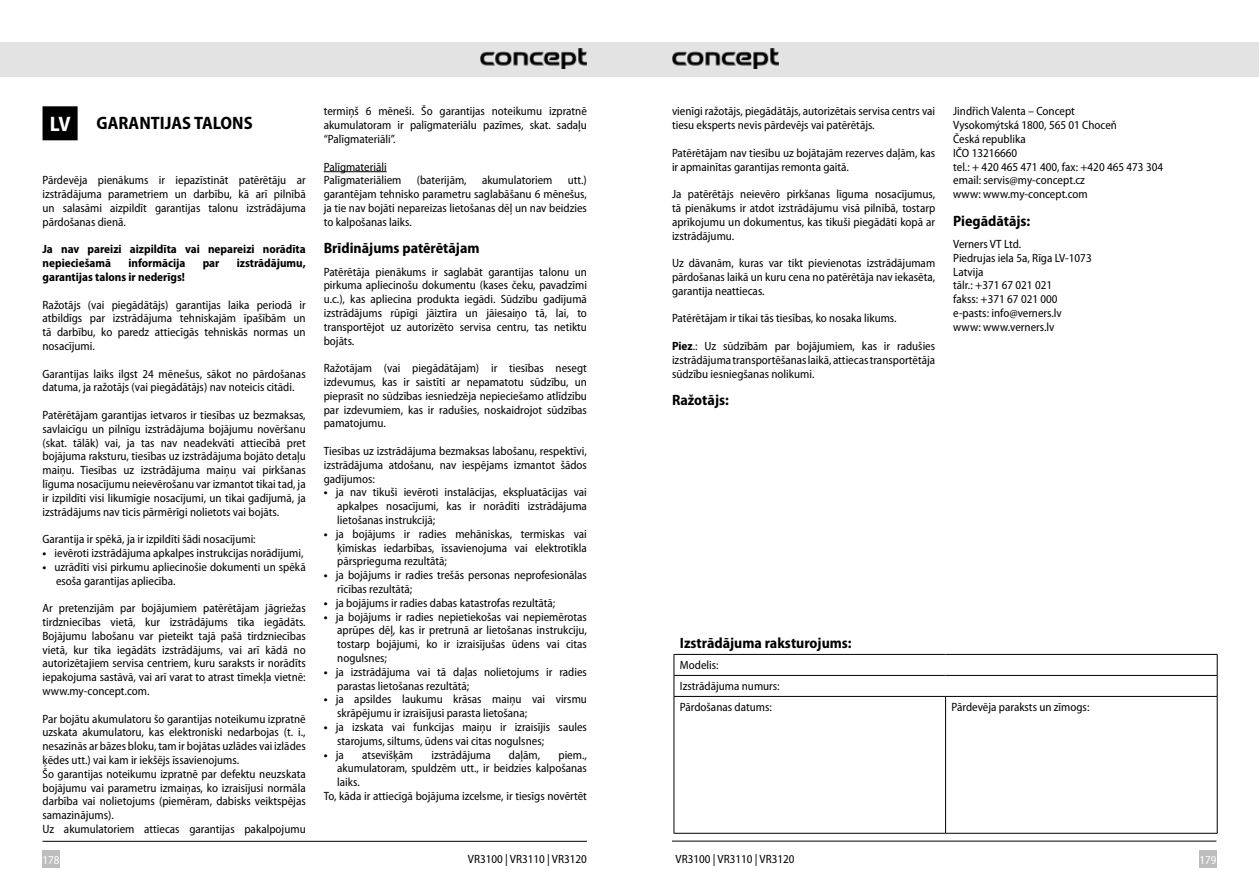
<style>
.page{position:relative;width:1259px;height:893px;background:#fff}
.page>*{position:absolute;margin:0;border:0;box-sizing:border-box;transform-origin:0 0}
.t1{font:700 semi-condensed 21px "Myriad Pro";color:#fff}
.t2{font:700 semi-condensed 18px "Myriad Pro";color:#000}
.t3{font:700 semi-condensed 15px "Myriad Pro";color:#000}
.t4{font:semi-condensed 12px/13.8px "Myriad Pro";color:#000;text-align:justify}
.t5{font:700 semi-condensed 12px/13.8px "Myriad Pro";color:#000}
.t6{font:semi-condensed 12px "Myriad Pro";letter-spacing:-.005em;color:#fff}
.s1{font-weight:700}
</style>
<div class="page">
<div style="left:629px;top:43px;width:630px;height:34px;background:#e3e3e3"></div>
<div style="left:0;top:43px;width:629px;height:34px;background:#e3e3e3"></div>
<div style="left:43px;top:850px;width:17px;height:17px;background:#bdbdbd"></div>
<div style="left:1199px;top:850px;width:17px;height:17px;background:#bdbdbd"></div>
<hr style="left:672px;top:841px;width:544px;height:1px;background:#000">
<hr style="left:43px;top:841px;width:544px;height:1px;background:#000">
<img style="left:480px;top:48px;width:107px;height:21px">
<img style="left:672px;top:48px;width:106px;height:21px">
<div style="left:43px;top:107px;width:34px;height:33px;background:#000"></div>
<div style="left:43px;top:106px;width:35px;height:34px;border:2px solid #000"></div>
<hr style="left:324px;top:171px;width:63px;height:1px;background:#000">
<hr style="left:674px;top:654px;width:271px;height:1px;background:#000">
<hr style="left:945px;top:654px;width:272px;height:1px;background:#000">
<hr style="left:674px;top:675px;width:271px;height:1px;background:#000">
<svg style="left:673px;top:655px;width:1px;height:41px"></svg>
<hr style="left:945px;top:675px;width:272px;height:1px;background:#000">
<svg style="left:1217px;top:655px;width:1px;height:41px"></svg>
<hr style="left:945px;top:697px;width:1px;height:136px;background:#000">
<hr style="left:674px;top:696px;width:271px;height:1px;background:#000">
<hr style="left:673px;top:697px;width:1px;height:136px;background:#000">
<hr style="left:945px;top:696px;width:272px;height:1px;background:#000">
<hr style="left:1217px;top:697px;width:1px;height:136px;background:#000">
<hr style="left:674px;top:833px;width:271px;height:1px;background:#000">
<hr style="left:945px;top:833px;width:272px;height:1px;background:#000">
<h1 class="t1" style="left:50px;top:113px;width:22px">LV</h1>
<p class="t4" style="left:324px;top:105px;width:265px">termiņš 6 mēneši. Šo garantijas noteikumu izpratnē akumulatoram ir palīgmateriālu pazīmes, skat. sadaļu “Palīgmateriāli”.</p>
<p class="t4" style="left:324px;top:160px;width:79px">Palīgmateriāli<br>Palīgmateriāliem</p>
<h2 class="t2" style="left:97px;top:113px;width:158px">GARANTIJAS TALONS</h2>
<p class="t4" style="left:417px;top:174px;width:51px">(baterijām,</p>
<p class="t4" style="left:482px;top:174px;width:72px">akumulatoriem</p>
<p class="t4" style="left:43px;top:174px;width:265px">Pārdevēja pienākums ir iepazīstināt patērētāju ar izstrādājuma parametriem un darbību, kā arī pilnībā un salasāmi aizpildīt garantijas talonu izstrādājuma pārdošanas dienā.</p>
<p class="t5" style="left:43px;top:243px;width:265px">Ja nav pareizi aizpildīta vai nepareizi norādīta nepieciešamā</p>
<p class="t4" style="left:324px;top:174px;width:265px;text-indent:244px">utt.) garantējam tehnisko parametru saglabāšanu 6 mēnešus, ja tie nav bojāti nepareizas lietošanas dēļ un nav beidzies to kalpošanas laiks.</p>
<p class="t3" style="left:324px;top:240px;width:157px">Brīdinājums patērētājam</p>
<p class="t4" style="left:324px;top:265px;width:265px">Patērētāja pienākums ir saglabāt garantijas talonu un pirkuma apliecinošu dokumentu (kases čeku, pavadzīmi u.c.), kas apliecina produkta iegādi. Sūdzību gadījumā izstrādājums rūpīgi jāiztīra un jāiesaiņo tā, lai, to transportējot uz autorizēto servisa centru, tas netiktu bojāts.</p>
<p class="t4" style="left:324px;top:362px;width:265px">Ražotājam (vai piegādātājam) ir tiesības nesegt izdevumus, kas ir saistīti ar nepamatotu sūdzību, un pieprasīt no sūdzības iesniedzēja nepieciešamo atlīdzību par izdevumiem, kas ir radušies, noskaidrojot sūdzības pamatojumu.</p>
<p class="t4" style="left:324px;top:444px;width:265px">Tiesības uz izstrādājuma bezmaksas labošanu, respektīvi, izstrādājuma atdošanu, nav iespējams izmantot šādos gadījumos:</p>
<p class="t4" style="left:337px;top:486px;width:251px;text-indent:-14px"><span class="s1">•</span> ja nav tikuši ievēroti instalācijas, ekspluatācijas vai apkalpes nosacījumi, kas ir norādīti izstrādājuma lietošanas instrukcijā;</p>
<p class="t4" style="left:337px;top:527px;width:251px;text-indent:-14px"><span class="s1">•</span> ja bojājums ir radies mehāniskas, termiskas vai ķīmiskas iedarbības, īssavienojuma vai elektrotīkla pārsprieguma rezultātā;</p>
<p class="t4" style="left:337px;top:569px;width:251px;text-indent:-14px"><span class="s1">•</span> ja bojājums ir radies trešās personas neprofesionālas rīcības rezultātā;</p>
<p class="t4" style="left:324px;top:596px;width:233px"><span class="s1">•</span> ja bojājums ir radies dabas katastrofas rezultātā;</p>
<p class="t4" style="left:337px;top:610px;width:251px;text-indent:-14px"><span class="s1">•</span> ja bojājums ir radies nepietiekošas vai nepiemērotas aprūpes dēļ, kas ir pretrunā ar lietošanas instrukciju, tostarp bojājumi, ko ir izraisījušas ūdens vai citas nogulsnes;</p>
<p class="t4" style="left:337px;top:665px;width:251px;text-indent:-14px"><span class="s1">•</span> ja izstrādājuma vai tā daļas nolietojums ir radies parastas lietošanas rezultātā;</p>
<p class="t4" style="left:337px;top:693px;width:251px;text-indent:-14px"><span class="s1">•</span> ja apsildes laukumu krāsas maiņu vai virsmu skrāpējumu ir izraisījusi parasta lietošana;</p>
<p class="t4" style="left:337px;top:720px;width:251px;text-indent:-14px"><span class="s1">•</span> ja izskata vai funkcijas maiņu ir izraisījis saules starojums, siltums, ūdens vai citas nogulsnes;</p>
<p class="t4" style="left:324px;top:748px;width:22px"><span class="s1">•</span> ja</p>
<p class="t4" style="left:362px;top:748px;width:53px">atsevišķām</p>
<p class="t4" style="left:431px;top:748px;width:61px">izstrādājuma</p>
<p class="t4" style="left:509px;top:748px;width:33px">daļām,</p>
<p class="t4" style="left:558px;top:748px;width:30px">piem.,</p>
<p class="t4" style="left:337px;top:762px;width:251px">akumulatoram, spuldzēm utt., ir beidzies kalpošanas</p>
<p class="t4" style="left:337px;top:776px;width:24px">laiks.</p>
<p class="t4" style="left:324px;top:789px;width:265px">To, kāda ir attiecīgā bojājuma izcelsme, ir tiesīgs novērtēt</p>
<p class="t5" style="left:128px;top:256px;width:58px">informācija</p>
<p class="t5" style="left:203px;top:256px;width:18px">par</p>
<p class="t5" style="left:237px;top:256px;width:70px">izstrādājumu,</p>
<p class="t5" style="left:43px;top:270px;width:144px">garantijas talons ir nederīgs!</p>
<p class="t4" style="left:43px;top:298px;width:265px">Ražotājs (vai piegādātājs) garantijas laika periodā ir atbildīgs par izstrādājuma tehniskajām īpašībām un tā darbību, ko paredz attiecīgās tehniskās normas un nosacījumi.</p>
<p class="t4" style="left:43px;top:367px;width:265px">Garantijas laiks ilgst 24 mēnešus, sākot no pārdošanas datuma, ja ražotājs (vai piegādātājs) nav noteicis citādi.</p>
<p class="t4" style="left:43px;top:408px;width:265px">Patērētājam garantijas ietvaros ir tiesības uz bezmaksas, savlaicīgu un pilnīgu izstrādājuma bojājumu novēršanu (skat. tālāk) vai, ja tas nav neadekvāti attiecībā pret bojājuma raksturu, tiesības uz izstrādājuma bojāto detaļu maiņu. Tiesības uz izstrādājuma maiņu vai pirkšanas līguma nosacījumu neievērošanu var izmantot tikai tad, ja ir izpildīti visi likumīgie nosacījumi, un tikai gadījumā, ja izstrādājums nav ticis pārmērīgi nolietots vai bojāts.</p>
<p class="t4" style="left:43px;top:532px;width:215px">Garantija ir spēkā, ja ir izpildīti šādi nosacījumi:</p>
<p class="t4" style="left:43px;top:546px;width:262px"><span class="s1">•</span> ievēroti izstrādājuma apkalpes instrukcijas norādījumi,</p>
<p class="t4" style="left:56px;top:560px;width:251px;text-indent:-14px"><span class="s1">•</span> uzrādīti visi pirkumu apliecinošie dokumenti un spēkā esoša garantijas apliecība.</p>
<p class="t4" style="left:43px;top:601px;width:265px">Ar pretenzijām par bojājumiem patērētājam jāgriežas tirdzniecības vietā, kur izstrādājums tika iegādāts.<br>Bojājumu labošanu var pieteikt tajā pašā tirdzniecības vietā, kur tika iegādāts izstrādājums, vai arī kādā no autorizētajiem servisa centriem, kuru saraksts ir norādīts iepakojuma sastāvā, vai arī varat to atrast tīmekļa vietnē: www.my-concept.com.</p>
<p class="t4" style="left:43px;top:712px;width:265px;text-align:left">Par bojātu akumulatoru šo garantijas noteikumu izpratnē uzskata akumulatoru, kas elektroniski nedarbojas (t. i., nesazinās ar bāzes bloku, tam ir bojātas uzlādes vai izlādes ķēdes utt.) vai kam ir iekšējs īssavienojums.<br>Šo garantijas noteikumu izpratnē par defektu neuzskata bojājumu vai parametru izmaiņas, ko izraisījusi normāla darbība vai nolietojums (piemēram, dabisks veiktspējas samazinājums).<br>Uz akumulatoriem attiecas garantijas pakalpojumu</p>
<p class="t4" style="left:672px;top:105px;width:265px">vienīgi ražotājs, piegādātājs, autorizētais servisa centrs vai tiesu eksperts nevis pārdevējs vai patērētājs.</p>
<p class="t4" style="left:672px;top:146px;width:265px">Patērētājam nav tiesību uz bojātajām rezerves daļām, kas ir apmainītas garantijas remonta gaitā.</p>
<p class="t4" style="left:672px;top:187px;width:265px">Ja patērētājs neievēro pirkšanas līguma nosacījumus, tā pienākums ir atdot izstrādājumu visā pilnībā, tostarp aprīkojumu un dokumentus, kas tikuši piegādāti kopā ar izstrādājumu.</p>
<p class="t4" style="left:672px;top:256px;width:265px">Uz dāvanām, kuras var tikt pievienotas izstrādājumam pārdošanas laikā un kuru cena no patērētāja nav iekasēta, garantija neattiecas.</p>
<p class="t4" style="left:672px;top:312px;width:226px">Patērētājam ir tikai tās tiesības, ko nosaka likums.</p>
<p class="t4" style="left:672px;top:339px;width:265px"><span class="s1">Piez</span>.: Uz sūdzībām par bojājumiem, kas ir radušies izstrādājuma transportēšanas laikā, attiecas transportētāja sūdzību iesniegšanas nolikumi.</p>
<p class="t3" style="left:672px;top:392px;width:58px">Ražotājs:</p>
<p class="t4" style="left:953px;top:105px;width:211px;text-align:left">Jindřich Valenta – Concept<br>Vysokomýtská 1800, 565 01 Choceň<br>Česká republika<br>IČO 13216660<br>tel.: + 420 465 471 400, fax: +420 465 473 304 email: servis@my-concept.cz<br>www: www.my-concept.com</p>
<p class="t3" style="left:953px;top:212px;width:79px">Piegādātājs:</p>
<p class="t4" style="left:953px;top:237px;width:140px;text-align:left">Verners VT Ltd.<br>Piedrujas iela 5a, Rīga LV-1073<br>Latvija<br>tālr.: +371 67 021 021<br>fakss: +371 67 021 000 e-pasts: info@verners.lv www: www.verners.lv</p>
<p class="t3" style="left:680px;top:635px;width:173px">Izstrādājuma raksturojums:</p>
<p class="t4" style="left:680px;top:655px;width:101px;line-height:21px;text-align:left">Modelis:<br>Izstrādājuma numurs:<br>Pārdošanas datums:</p>
<p class="t4" style="left:951px;top:701px;width:139px">Pārdevēja paraksts un zīmogs:</p>
<p class="t6" style="left:43px;top:853px;width:19px">178</p>
<p class="t4" style="left:468px;top:852px;width:121px">VR3100 | VR3110 | VR3120</p>
<p class="t4" style="left:675px;top:852px;width:121px">VR3100 | VR3110 | VR3120</p>
<p class="t6" style="left:1199px;top:853px;width:19px">179</p>
</div>
